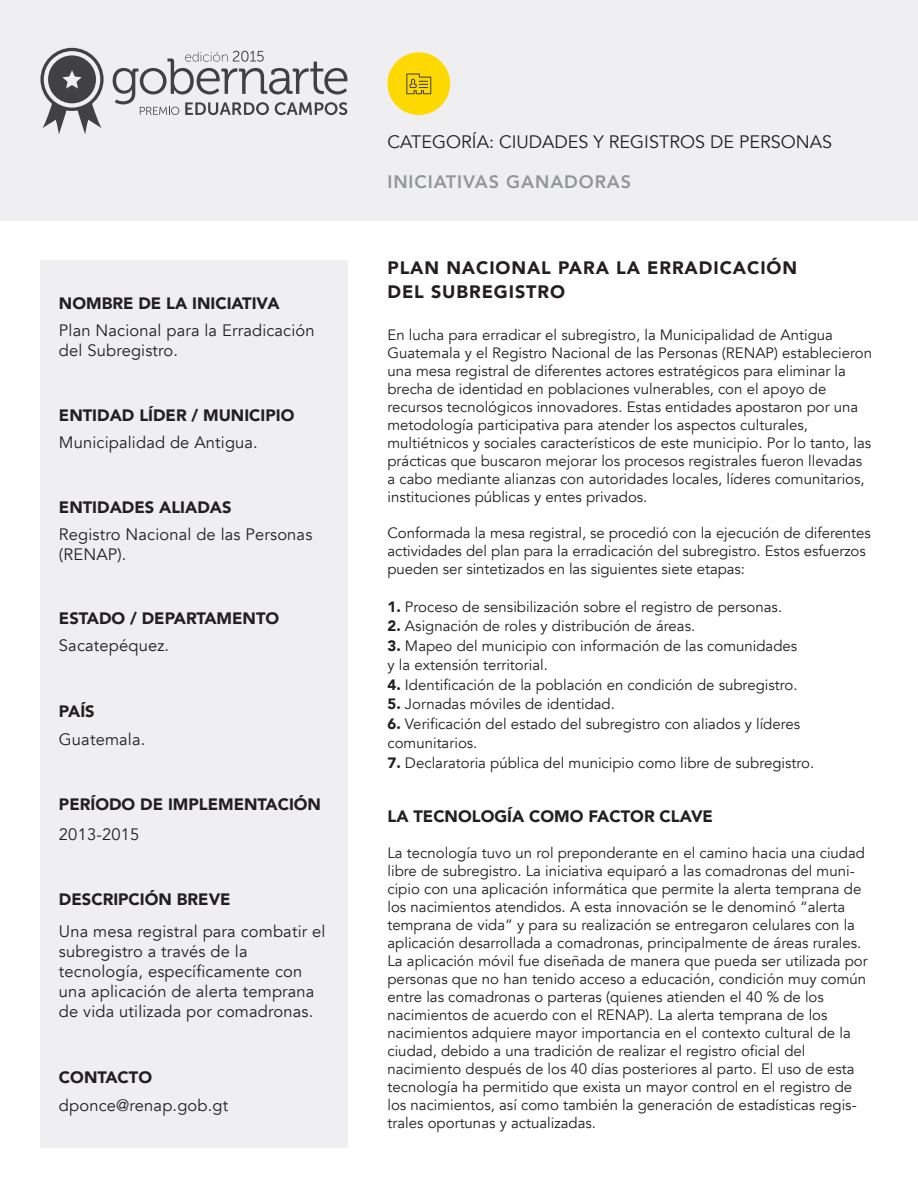
<style>
.page{position:relative;width:918px;height:1188px;background:#fff}
.page>*{position:absolute;margin:0;border:0;box-sizing:border-box;transform-origin:0 0}
.t1{font:900 18px/24px "Avenir";letter-spacing:.05em;color:#231f20}
.t2{font:18px "Avenir";color:#231f20}
.t3{font:800 18px "Avenir";letter-spacing:.05em;color:#939598}
.t4{font:16.5px/19.8px "Avenir";letter-spacing:.01em;color:#231f20}
.t5{font:900 16.5px "Avenir";color:#231f20}
.t6{font:15px/18px "Avenir";color:#231f20}
.s1{font-weight:900}
</style>
<div class="page">
<div style="left:40px;top:261px;width:308px;height:887px;background:#efeff1"></div>
<div style="left:0;top:0;width:918px;height:220px;background:#efeff1"></div>
<svg style="left:113px;top:51px;width:234px;height:64px"></svg>
<svg style="left:40px;top:48px;width:64px;height:86px"></svg>
<div style="left:387px;top:52px;width:63px;height:63px;background:#fed900;border-radius:50%"></div>
<svg style="left:406px;top:73px;width:25px;height:21px"></svg>
<p class="t5" style="left:59px;top:289px;width:222px">NOMBRE DE LA INICIATIVA</p>
<p class="t4" style="left:59px;top:321px;width:257px">Plan Nacional para la Erradicación del Subregistro.</p>
<p class="t5" style="left:59px;top:402px;width:237px">ENTIDAD LÍDER / MUNICIPIO</p>
<p class="t4" style="left:59px;top:433px;width:200px">Municipalidad de Antigua.</p>
<p class="t5" style="left:59px;top:493px;width:174px">ENTIDADES ALIADAS</p>
<p class="t4" style="left:59px;top:525px;width:255px">Registro Nacional de las Personas (RENAP).</p>
<p class="t5" style="left:59px;top:605px;width:222px">ESTADO / DEPARTAMENTO</p>
<p class="t4" style="left:59px;top:636px;width:112px">Sacatepéquez.</p>
<p class="t5" style="left:59px;top:697px;width:37px">PAÍS</p>
<p class="t4" style="left:59px;top:729px;width:88px">Guatemala.</p>
<p class="t5" style="left:59px;top:790px;width:264px">PERÍODO DE IMPLEMENTACIÓN</p>
<p class="t4" style="left:59px;top:825px;width:82px">2013-2015</p>
<p class="t5" style="left:59px;top:886px;width:173px">DESCRIPCIÓN BREVE</p>
<p class="t4" style="left:59px;top:922px;width:268px">Una mesa registral para combatir el subregistro a través de la tecnología, específicamente con una aplicación de alerta temprana de vida utilizada por comadronas.</p>
<p class="t5" style="left:59px;top:1063px;width:95px">CONTACTO</p>
<p class="t4" style="left:59px;top:1096px;width:171px">dponce@renap.gob.gt</p>
<p class="t2" style="left:387px;top:131px;width:446px">CATEGORÍA: CIUDADES Y REGISTROS DE PERSONAS</p>
<p class="t3" style="left:387px;top:167px;width:245px">INICIATIVAS GANADORAS</p>
<p class="t1" style="left:387px;top:256px;width:411px">PLAN NACIONAL PARA LA ERRADICACIÓN<br>DEL SUBREGISTRO</p>
<p class="t6" style="left:387px;top:326px;width:486px">En lucha para erradicar el subregistro, la Municipalidad de Antigua Guatemala y el Registro Nacional de las Personas (RENAP) establecieron una mesa registral de diferentes actores estratégicos para eliminar la brecha de identidad en poblaciones vulnerables, con el apoyo de recursos tecnológicos innovadores. Estas entidades apostaron por una metodología participativa para atender los aspectos culturales, multiétnicos y sociales característicos de este municipio. Por lo tanto, las prácticas que buscaron mejorar los procesos registrales fueron llevadas a cabo mediante alianzas con autoridades locales, líderes comunitarios, instituciones públicas y entes privados.</p>
<p class="t6" style="left:387px;top:524px;width:485px">Conformada la mesa registral, se procedió con la ejecución de diferentes actividades del plan para la erradicación del subregistro. Estos esfuerzos pueden ser sintetizados en las siguientes siete etapas:</p>
<p class="t6" style="left:387px;top:598px;width:396px"><span class="s1">1.</span> Proceso de sensibilización sobre el registro de personas.</p>
<p class="t6" style="left:387px;top:617px;width:309px"><span class="s1">2.</span> Asignación de roles y distribución de áreas.</p>
<p class="t6" style="left:387px;top:636px;width:411px;line-height:19.5px"><span class="s1">3.</span> Mapeo del municipio con información de las comunidades y la extensión territorial.</p>
<p class="t6" style="left:387px;top:676px;width:412px"><span class="s1">4.</span> Identificación de la población en condición de subregistro.</p>
<p class="t6" style="left:387px;top:695px;width:229px"><span class="s1">5.</span> Jornadas móviles de identidad.</p>
<p class="t6" style="left:387px;top:714px;width:414px;line-height:19.5px"><span class="s1">6.</span> Verificación del estado del subregistro con aliados y líderes comunitarios.</p>
<p class="t6" style="left:387px;top:754px;width:428px"><span class="s1">7.</span> Declaratoria pública del municipio como libre de subregistro.</p>
<p class="t5" style="left:387px;top:802px;width:327px">LA TECNOLOGÍA COMO FACTOR CLAVE</p>
<p class="t6" style="left:387px;top:844px;width:482px">La tecnología tuvo un rol preponderante en el camino hacia una ciudad libre de subregistro. La iniciativa equiparó a las comadronas del muni&shy;cipio con una aplicación informática que permite la alerta temprana de los nacimientos atendidos. A esta innovación se le denominó “alerta temprana de vida” y para su realización se entregaron celulares con la aplicación desarrollada a comadronas, principalmente de áreas rurales.<br>La aplicación móvil fue diseñada de manera que pueda ser utilizada por personas que no han tenido acceso a educación, condición muy común entre las comadronas o parteras (quienes atienden el 40 % de los nacimientos de acuerdo con el RENAP). La alerta temprana de los nacimientos adquiere mayor importancia en el contexto cultural de la ciudad, debido a una tradición de realizar el registro oficial del nacimiento después de los 40 días posteriores al parto. El uso de esta tecnología ha permitido que exista un mayor control en el registro de los nacimientos, así como también la generación de estadísticas regis&shy;trales oportunas y actualizadas.</p>
</div>
